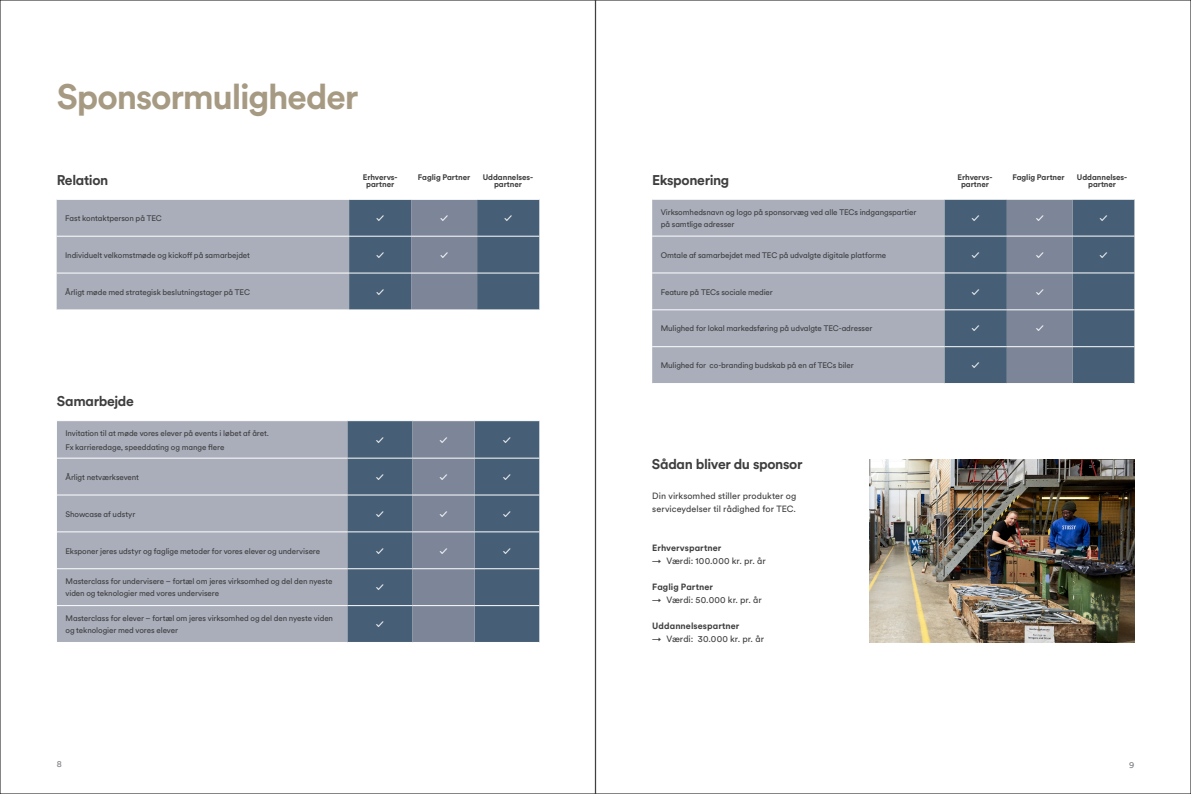
<style>
.page{position:relative;width:1191px;height:794px;background:#fff}
.page>*{position:absolute;margin:0;border:0;box-sizing:border-box;transform-origin:0 0}
.Overskrift_40_45pt{font:700 35px "Circular Pro";letter-spacing:-.03em;color:#a69a83}
.Tabel_overskrift_8_1{font:700 14px "Circular Pro";letter-spacing:-.025em;color:#3e3e3f}
.Brødtekst_9_12_pt{font:9px/13px "Circular Pro";letter-spacing:.005em;color:#3e3e3f}
.Brødtekst_9_12_pt-2{font:700 9px "Circular Pro";letter-spacing:.01em;color:#3e3e3f}
.t1{font:9px "Circular Pro";color:#808285}
.Tabel_brød_9_14pt{font:8px/12px "Circular Pro";letter-spacing:-.01em;color:#3e3e3f}
.Tabel_brød_9_14pt-2{font:700 8px/7px "Circular Pro";letter-spacing:-.005em;color:#3e3e3f;text-align:center}
.Tabel_brød_9_14pt-3{font:700 8px "Circular Pro";color:#fff}
</style>
<div class="page">
<div style="left:57px;top:421px;width:290px;height:221px;background:#a9aeba"></div>
<div style="left:347px;top:421px;width:192px;height:221px;background:#475f76"></div>
<svg style="left:412px;top:421px;width:63px;height:221px;background:#7e8799"></svg>
<hr style="left:57px;top:457px;width:290px;height:1px;background:#fff">
<hr style="left:57px;top:494px;width:290px;height:1px;background:#fff">
<hr style="left:57px;top:531px;width:290px;height:1px;background:#fff">
<hr style="left:57px;top:568px;width:290px;height:1px;background:#fff">
<hr style="left:57px;top:605px;width:290px;height:1px;background:#fff">
<hr style="left:347px;top:457px;width:65px;height:1px;background:#fff">
<hr style="left:347px;top:494px;width:65px;height:1px;background:#fff">
<hr style="left:347px;top:531px;width:65px;height:1px;background:#fff">
<hr style="left:347px;top:568px;width:65px;height:1px;background:#fff">
<hr style="left:347px;top:605px;width:65px;height:1px;background:#fff">
<hr style="left:412px;top:457px;width:63px;height:1px;background:#fff">
<hr style="left:475px;top:457px;width:64px;height:1px;background:#fff">
<hr style="left:412px;top:494px;width:63px;height:1px;background:#fff">
<hr style="left:475px;top:494px;width:64px;height:1px;background:#fff">
<hr style="left:412px;top:531px;width:63px;height:1px;background:#fff">
<hr style="left:475px;top:531px;width:64px;height:1px;background:#fff">
<hr style="left:412px;top:568px;width:63px;height:1px;background:#fff">
<hr style="left:475px;top:568px;width:64px;height:1px;background:#fff">
<hr style="left:412px;top:605px;width:63px;height:1px;background:#fff">
<hr style="left:475px;top:605px;width:64px;height:1px;background:#fff">
<svg style="left:57px;top:200px;width:482px;height:109px;background:#8a95a4"></svg>
<hr style="left:57px;top:236px;width:292px;height:1px;background:#fff">
<hr style="left:57px;top:272px;width:292px;height:1px;background:#fff">
<hr style="left:349px;top:236px;width:62px;height:1px;background:#fff">
<hr style="left:349px;top:272px;width:62px;height:1px;background:#fff">
<hr style="left:411px;top:236px;width:66px;height:1px;background:#fff">
<hr style="left:477px;top:236px;width:62px;height:1px;background:#fff">
<hr style="left:411px;top:272px;width:66px;height:1px;background:#fff">
<hr style="left:477px;top:272px;width:62px;height:1px;background:#fff">
<div style="left:652px;top:200px;width:292px;height:183px;background:#a9aeba"></div>
<svg style="left:944px;top:200px;width:190px;height:183px;background:#5c6e83"></svg>
<hr style="left:652px;top:236px;width:292px;height:1px;background:#fff">
<hr style="left:652px;top:272px;width:292px;height:1px;background:#fff">
<hr style="left:652px;top:309px;width:292px;height:1px;background:#fff">
<hr style="left:652px;top:346px;width:292px;height:1px;background:#fff">
<hr style="left:944px;top:236px;width:62px;height:1px;background:#fff">
<hr style="left:944px;top:272px;width:62px;height:1px;background:#fff">
<hr style="left:944px;top:309px;width:62px;height:1px;background:#fff">
<hr style="left:944px;top:346px;width:62px;height:1px;background:#fff">
<hr style="left:1006px;top:236px;width:66px;height:1px;background:#fff">
<hr style="left:1072px;top:236px;width:62px;height:1px;background:#fff">
<hr style="left:1006px;top:272px;width:66px;height:1px;background:#fff">
<hr style="left:1072px;top:272px;width:62px;height:1px;background:#fff">
<hr style="left:1006px;top:309px;width:66px;height:1px;background:#fff">
<hr style="left:1072px;top:309px;width:62px;height:1px;background:#fff">
<hr style="left:1006px;top:346px;width:66px;height:1px;background:#fff">
<hr style="left:1072px;top:346px;width:62px;height:1px;background:#fff">
<img style="left:869px;top:460px;width:265px;height:182px">
<p class="Overskrift_40_45pt" style="left:57px;top:72px;width:303px">Sponsormuligheder</p>
<p class="Tabel_brød_9_14pt-2" style="left:418px;top:174px;width:54px">Faglig Partner</p>
<p class="Tabel_brød_9_14pt-2" style="left:483px;top:174px;width:52px">Uddannelses&shy;partner</p>
<p class="Tabel_brød_9_14pt-2" style="left:363px;top:174px;width:36px">Erhvervs-</p>
<p class="Tabel_brød_9_14pt-2" style="left:366px;top:181px;width:29px">partner</p>
<p class="Tabel_overskrift_8_1" style="left:57px;top:170px;width:53px">Relation</p>
<p class="Tabel_overskrift_8_1" style="left:652px;top:170px;width:79px">Eksponering</p>
<p class="Tabel_brød_9_14pt-2" style="left:957px;top:174px;width:36px">Erhvervs-</p>
<p class="Tabel_brød_9_14pt-2" style="left:961px;top:181px;width:29px">partner</p>
<p class="Tabel_brød_9_14pt-2" style="left:1012px;top:174px;width:54px">Faglig Partner</p>
<p class="Tabel_brød_9_14pt-2" style="left:1076px;top:174px;width:52px">Uddannelses&shy;partner</p>
<p class="Tabel_brød_9_14pt" style="left:65px;top:212px;width:98px">Fast kontaktperson på TEC</p>
<p class="Tabel_brød_9_14pt-3" style="left:376px;top:213px;width:9px">✓</p>
<p class="Tabel_brød_9_14pt-3" style="left:440px;top:213px;width:9px">✓</p>
<p class="Tabel_brød_9_14pt-3" style="left:504px;top:213px;width:9px">✓</p>
<p class="Tabel_brød_9_14pt" style="left:65px;top:249px;width:186px">Individuelt velkomstmøde og kickoff på samarbejdet</p>
<p class="Tabel_brød_9_14pt-3" style="left:376px;top:249px;width:9px">✓</p>
<p class="Tabel_brød_9_14pt-3" style="left:440px;top:249px;width:9px">✓</p>
<p class="Tabel_brød_9_14pt" style="left:65px;top:285px;width:186px">Årligt møde med strategisk beslutningstager på TEC</p>
<p class="Tabel_brød_9_14pt-3" style="left:376px;top:286px;width:9px">✓</p>
<p class="Tabel_overskrift_8_1" style="left:57px;top:392px;width:78px">Samarbejde</p>
<p class="Tabel_brød_9_14pt" style="left:65px;top:425px;width:205px;line-height:14px">Invitation til at møde vores elever på events i løbet af året.<br>Fx karrieredage, speeddating og mange flere</p>
<p class="Tabel_brød_9_14pt-3" style="left:376px;top:434px;width:9px">✓</p>
<p class="Tabel_brød_9_14pt-3" style="left:440px;top:434px;width:9px">✓</p>
<p class="Tabel_brød_9_14pt-3" style="left:503px;top:434px;width:9px">✓</p>
<p class="Tabel_brød_9_14pt" style="left:65px;top:470px;width:75px">Årligt netværksevent</p>
<p class="Tabel_brød_9_14pt-3" style="left:376px;top:471px;width:9px">✓</p>
<p class="Tabel_brød_9_14pt-3" style="left:440px;top:471px;width:9px">✓</p>
<p class="Tabel_brød_9_14pt-3" style="left:503px;top:471px;width:9px">✓</p>
<p class="Tabel_brød_9_14pt" style="left:65px;top:507px;width:71px">Showcase af udstyr</p>
<p class="Tabel_brød_9_14pt-3" style="left:376px;top:508px;width:9px">✓</p>
<p class="Tabel_brød_9_14pt-3" style="left:440px;top:508px;width:9px">✓</p>
<p class="Tabel_brød_9_14pt-3" style="left:503px;top:508px;width:9px">✓</p>
<p class="Tabel_brød_9_14pt" style="left:65px;top:544px;width:256px">Eksponer jeres udstyr og faglige metoder for vores elever og undervisere</p>
<p class="Tabel_brød_9_14pt-3" style="left:376px;top:545px;width:9px">✓</p>
<p class="Tabel_brød_9_14pt-3" style="left:440px;top:545px;width:9px">✓</p>
<p class="Tabel_brød_9_14pt-3" style="left:503px;top:545px;width:9px">✓</p>
<p class="Tabel_brød_9_14pt" style="left:65px;top:575px;width:268px">Masterclass for undervisere – fortæl om jeres virksomhed og del den nyeste viden og teknologier med vores undervisere</p>
<p class="Tabel_brød_9_14pt-3" style="left:376px;top:582px;width:9px">✓</p>
<p class="Tabel_brød_9_14pt" style="left:65px;top:612px;width:269px">Masterclass for elever – fortæl om jeres virksomhed og del den nyeste viden og teknologier med vores elever</p>
<p class="Tabel_brød_9_14pt-3" style="left:376px;top:619px;width:9px">✓</p>
<p class="Tabel_brød_9_14pt" style="left:660px;top:206px;width:257px">Virksomhedsnavn og logo på sponsorvæg ved alle TECs indgangspartier på samtlige adresser</p>
<p class="Tabel_brød_9_14pt-3" style="left:972px;top:213px;width:9px">✓</p>
<p class="Tabel_brød_9_14pt-3" style="left:1036px;top:213px;width:9px">✓</p>
<p class="Tabel_brød_9_14pt-3" style="left:1099px;top:213px;width:9px">✓</p>
<p class="Tabel_brød_9_14pt" style="left:660px;top:249px;width:227px">Omtale af samarbejdet med TEC på udvalgte digitale platforme</p>
<p class="Tabel_brød_9_14pt-3" style="left:972px;top:249px;width:9px">✓</p>
<p class="Tabel_brød_9_14pt-3" style="left:1036px;top:249px;width:9px">✓</p>
<p class="Tabel_brød_9_14pt-3" style="left:1099px;top:249px;width:9px">✓</p>
<p class="Tabel_brød_9_14pt" style="left:660px;top:285px;width:114px">Feature på TECs sociale medier</p>
<p class="Tabel_brød_9_14pt-3" style="left:972px;top:286px;width:9px">✓</p>
<p class="Tabel_brød_9_14pt-3" style="left:1036px;top:286px;width:9px">✓</p>
<p class="Tabel_brød_9_14pt" style="left:660px;top:322px;width:213px">Mulighed for lokal markedsføring på udvalgte TEC-adresser</p>
<p class="Tabel_brød_9_14pt-3" style="left:972px;top:323px;width:9px">✓</p>
<p class="Tabel_brød_9_14pt-3" style="left:1036px;top:323px;width:9px">✓</p>
<p class="Tabel_brød_9_14pt" style="left:660px;top:359px;width:195px">Mulighed for co-branding budskab på en af TECs biler</p>
<p class="Tabel_brød_9_14pt-3" style="left:972px;top:360px;width:9px">✓</p>
<p class="Tabel_overskrift_8_1" style="left:652px;top:454px;width:152px">Sådan bliver du sponsor</p>
<p class="Brødtekst_9_12_pt" style="left:652px;top:489px;width:145px">Din virksomhed stiller produkter og serviceydelser til rådighed for TEC.</p>
<p class="Brødtekst_9_12_pt-2" style="left:652px;top:541px;width:71px">Erhvervspartner</p>
<p class="Brødtekst_9_12_pt" style="left:652px;top:554px;width:115px">→ Værdi: 100.000 kr. pr. år</p>
<p class="Brødtekst_9_12_pt-2" style="left:652px;top:580px;width:62px">Faglig Partner</p>
<p class="Brødtekst_9_12_pt" style="left:652px;top:593px;width:111px">→ Værdi: 50.000 kr. pr. år</p>
<p class="Brødtekst_9_12_pt-2" style="left:652px;top:619px;width:89px">Uddannelsespartner</p>
<p class="Brødtekst_9_12_pt" style="left:652px;top:632px;width:113px">→ Værdi: 30.000 kr. pr. år</p>
<p class="t1" style="left:57px;top:758px;width:7px">8</p>
<p class="t1" style="left:1129px;top:758px;width:7px">9</p>
</div>
